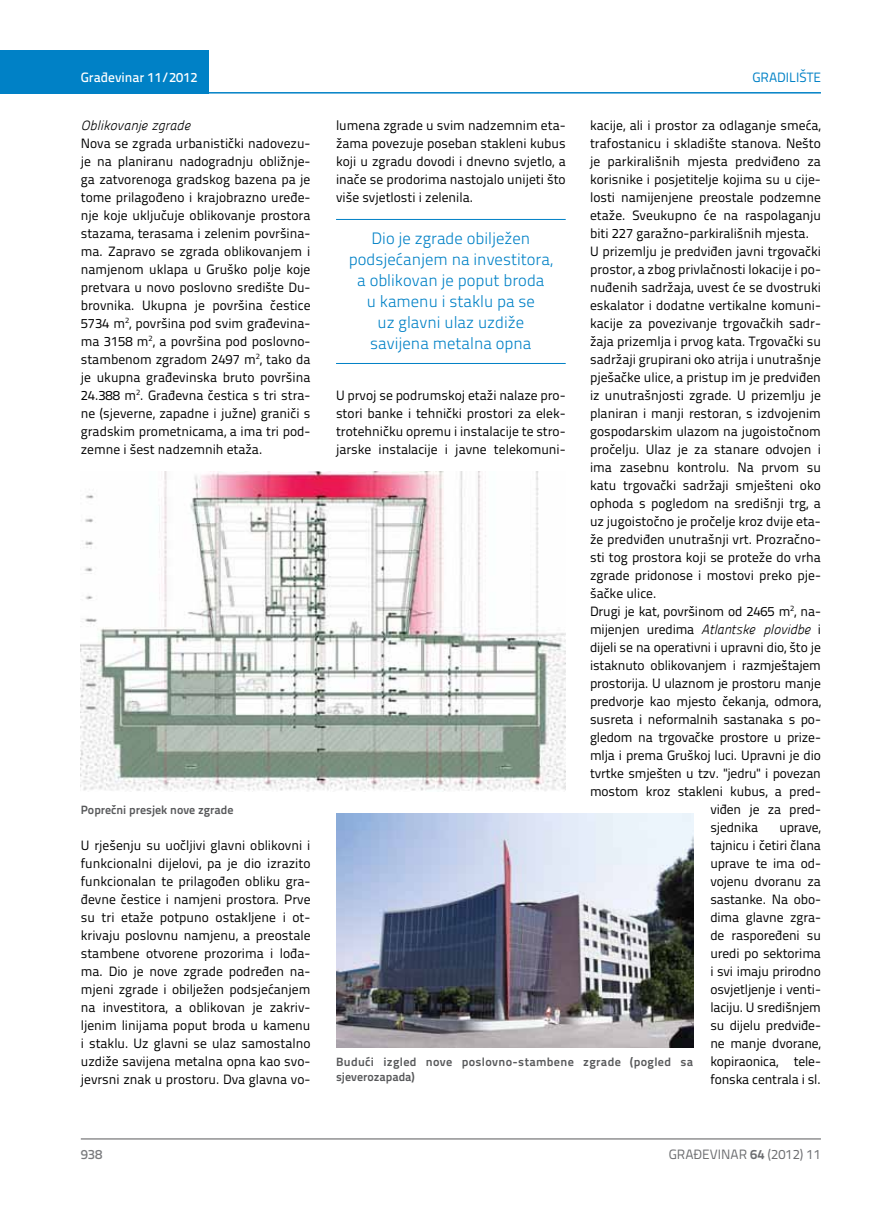
<style>
.page{position:relative;width:872px;height:1212px;background:#fff}
.page>*{position:absolute;margin:0;border:0;box-sizing:border-box;transform-origin:0 0}
.t1{font:300 16.5px/21px "Titillium Text 22 L";color:#0081c6;text-align:center}
.t2{font:13.5px/18px "Titillium Text 22 L";color:#000;text-align:justify}
.t3{font:italic 13.5px "Panefresco 250 wt";letter-spacing:-.005em;color:#000}
.t4{font:13.5px "Titillium Text 22 L";color:#6d6e71}
.t5{font:500 13.5px "Titillium Text 22 L";color:#fff}
.t6{font:13.5px "Titillium Text 22 L";color:#0081c6}
.t7{font:500 13.5px "Titillium Text 22 L";color:#797a7d}
.t8{font:700 12px/15px "Titillium Text 22 L";letter-spacing:.03em;color:#58595b}
.t9{font:700 12px "Titillium Text 22 L";color:#58595b}
.s1{font-family:"Titillium Text 22 L";font-style:normal}
.s2{font-weight:700}
</style>
<div class="page">
<hr style="left:81px;top:1139px;width:740px;height:1px;background:#58595b">
<div style="left:0;top:50px;width:208px;height:44px;background:#0081c6"></div>
<hr style="left:0;top:92px;width:821px;height:2px;background:#0081c6">
<hr style="left:336px;top:219px;width:230px;height:1px;background:#0081c6">
<hr style="left:336px;top:363px;width:230px;height:1px;background:#0081c6">
<img style="left:81px;top:472px;width:485px;height:319px">
<img style="left:336px;top:813px;width:357px;height:234px">
<p class="t5" style="left:81px;top:67px;width:118px">Građevinar 11/2012</p>
<p class="t6" style="left:752px;top:68px;width:70px">GRADILIŠTE</p>
<p class="t3" style="left:81px;top:115px;width:111px">Oblikovanje zgrade</p>
<p class="t2" style="left:81px;top:133px;width:231px">Nova se zgrada urbanistički nadovezu&shy;je na planiranu nadogradnju obližnje&shy;ga zatvorenoga gradskog bazena pa je tome prilagođeno i krajobrazno uređe&shy;nje koje uključuje oblikovanje prostora stazama, terasama i zelenim površina&shy;ma. Zapravo se zgrada oblikovanjem i namjenom uklapa u Gruško polje koje pretvara u novo poslovno središte Du&shy;brovnika. Ukupna je površina čestice 5734 m<sup>2</sup>, površina pod svim građevina&shy;ma 3158 m<sup>2</sup>, a površina pod poslovno&shy;stambenom zgradom 2497 m<sup>2</sup>, tako da je ukupna građevinska bruto površina 24.388 m<sup>2</sup>. Građevna čestica s tri stra&shy;ne (sjeverne, zapadne i južne) graniči s gradskim prometnicama, a ima tri pod&shy;zemne i šest nadzemnih etaža.</p>
<p class="t2" style="left:590px;top:115px;width:232px;text-align:left">kacije, ali i prostor za odlaganje smeća, trafostanicu i skladište stanova. Nešto je parkirališnih mjesta predviđeno za korisnike i posjetitelje kojima su u cije&shy;losti namijenjene preostale podzemne etaže. Sveukupno će na raspolaganju biti 227 garažno-parkirališnih mjesta.<br>U prizemlju je predviđen javni trgovački prostor, a zbog privlačnosti lokacije i po&shy;nuđenih sadržaja, uvest će se dvostruki eskalator i dodatne vertikalne komuni&shy;kacije za povezivanje trgovačkih sadr&shy;žaja prizemlja i prvog kata. Trgovački su sadržaji grupirani oko atrija i unutrašnje pješačke ulice, a pristup im je predviđen iz unutrašnjosti zgrade. U prizemlju je planiran i manji restoran, s izdvojenim gospodarskim ulazom na jugoistočnom pročelju. Ulaz je za stanare odvojen i ima zasebnu kontrolu. Na prvom su katu trgovački sadržaji smješteni oko ophoda s pogledom na središnji trg, a uz jugoistočno je pročelje kroz dvije eta&shy;že predviđen unutrašnji vrt. Prozračno&shy;sti tog prostora koji se proteže do vrha zgrade pridonose i mostovi preko pje&shy;šačke ulice.<br>Drugi je kat, površinom od 2465 m<sup>2</sup>, na-</p>
<p class="t3" style="left:590px;top:619px;width:232px"><span class="s1">mijenjen uredima</span> Atlantske plovidbe <span class="s1">i</span></p>
<p class="t2" style="left:590px;top:637px;width:232px">dijeli se na operativni i upravni dio, što je</p>
<p class="t2" style="left:590px;top:655px;width:232px">istaknuto oblikovanjem i razmještajem</p>
<p class="t2" style="left:590px;top:673px;width:232px">prostorija. U ulaznom je prostoru manje</p>
<p class="t2" style="left:590px;top:691px;width:232px">predvorje kao mjesto čekanja, odmora,</p>
<p class="t2" style="left:590px;top:709px;width:232px">susreta i neformalnih sastanaka s po-</p>
<p class="t2" style="left:590px;top:727px;width:232px">gledom na trgovačke prostore u prize-</p>
<p class="t2" style="left:590px;top:746px;width:232px">mlja i prema Gruškoj luci. Upravni je dio</p>
<p class="t2" style="left:590px;top:764px;width:232px">tvrtke smješten u tzv. "jedru" i povezan</p>
<p class="t2" style="left:590px;top:782px;width:232px">mostom kroz stakleni kubus, a pred-</p>
<p class="t2" style="left:710px;top:800px;width:112px">viđen je za pred-</p>
<p class="t2" style="left:710px;top:818px;width:49px">sjednika</p>
<p class="t2" style="left:336px;top:115px;width:231px">lumena zgrade u svim nadzemnim eta&shy;žama povezuje poseban stakleni kubus koji u zgradu dovodi i dnevno svjetlo, a inače se prodorima nastojalo unijeti što više svjetlosti i zelenila.</p>
<p class="t1" style="left:349px;top:226px;width:205px">Dio je zgrade obilježen podsjećanjem na investitora, a oblikovan je poput broda<br>u kamenu i staklu pa se<br>uz glavni ulaz uzdiže savijena metalna opna</p>
<p class="t2" style="left:336px;top:385px;width:231px">U prvoj se podrumskoj etaži nalaze pro&shy;stori banke i tehnički prostori za elek&shy;trotehničku opremu i instalacije te stro&shy;jarske instalacije i javne telekomuni-</p>
<p class="t9" style="left:81px;top:801px;width:154px">Poprečni presjek nove zgrade</p>
<p class="t2" style="left:710px;top:818px;width:112px;text-indent:69px">uprave, tajnicu i četiri člana uprave te ima od&shy;vojenu dvoranu za sastanke. Na obo&shy;dima glavne zgra&shy;de raspoređeni su uredi po sektorima i svi imaju prirodno osvjetljenje i venti&shy;laciju. U središnjem su dijelu predviđe&shy;ne manje dvorane, kopiraonica, tele&shy;fonska centrala i sl.</p>
<p class="t2" style="left:81px;top:836px;width:231px">U rješenju su uočljivi glavni oblikovni i funkcionalni dijelovi, pa je dio izrazito funkcionalan te prilagođen obliku gra&shy;đevne čestice i namjeni prostora. Prve su tri etaže potpuno ostakljene i ot&shy;krivaju poslovnu namjenu, a preostale stambene otvorene prozorima i lođa&shy;ma. Dio je nove zgrade podređen na&shy;mjeni zgrade i obilježen podsjećanjem na investitora, a oblikovan je zakriv&shy;ljenim linijama poput broda u kamenu i staklu. Uz glavni se ulaz samostalno uzdiže savijena metalna opna kao svo&shy;jevrsni znak u prostoru. Dva glavna vo-</p>
<p class="t8" style="left:336px;top:1054px;width:359px">Budući izgled nove poslovno-stambene zgrade (pogled sa sjeverozapada)</p>
<p class="t7" style="left:81px;top:1144px;width:23px">938</p>
<p class="t4" style="left:669px;top:1144px;width:154px">GRAĐEVINAR <span class="s2">64</span> (2012) 11</p>
</div>
